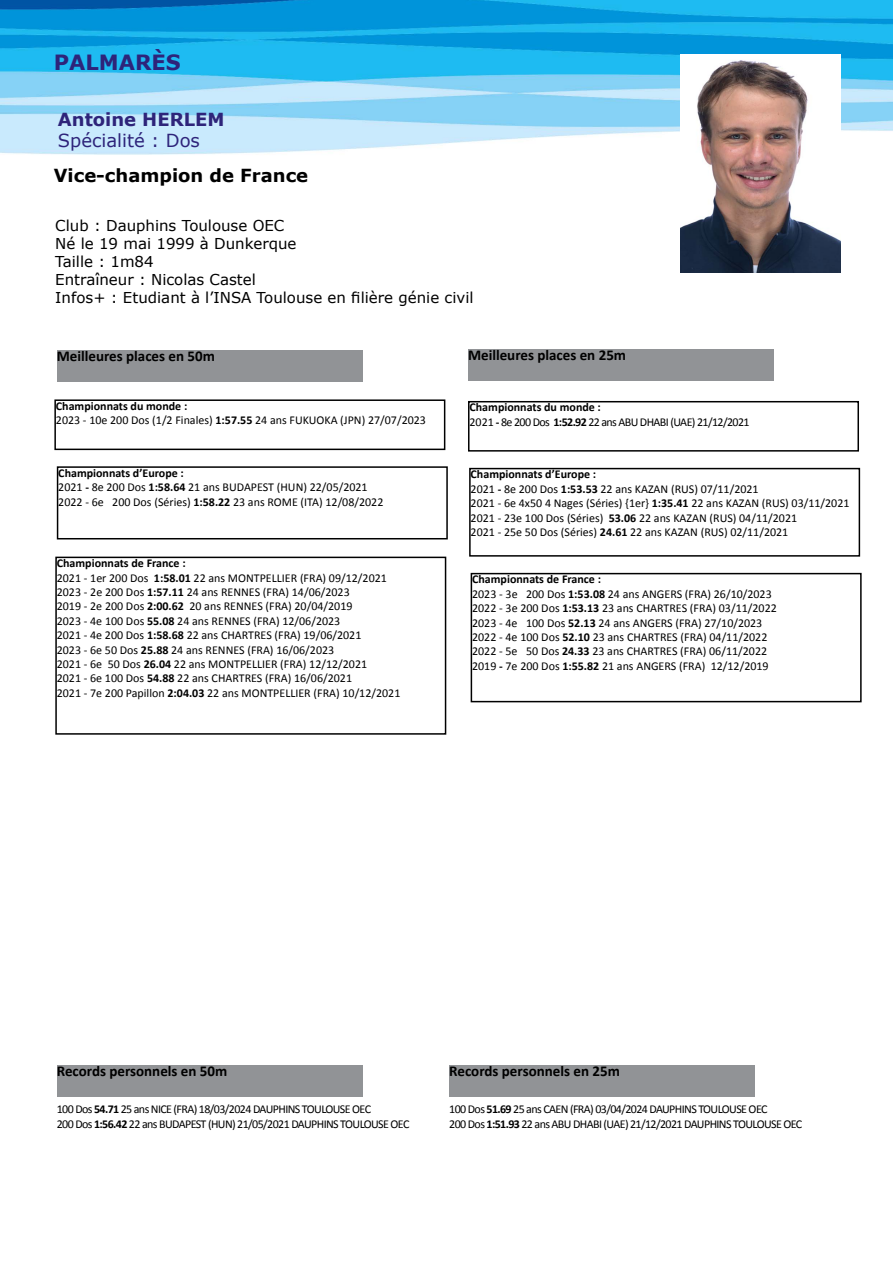
<style>
.page{position:relative;width:893px;height:1263px;background:#fff}
.page>*{position:absolute;margin:0;border:0;box-sizing:border-box;transform-origin:0 0}
.t1{font:700 21px "Verdana";color:#2e247a}
.t2{font:700 18px "Verdana";color:#000}
.t3{font:18px "Verdana";color:#2e247a}
.t4{font:700 18px "Verdana";color:#2e247a}
.t5{font:15px/18px "Verdana";color:#000}
.t6{font:700 15px "Calibri";color:#000}
.t7{font:12px/14.4px "Calibri";color:#000}
.t8{font:12px/14.4px "Calibri";letter-spacing:-.05em;color:#000}
.s1{font-weight:700}
</style>
<div class="page">
<img style="left:1px;top:0;width:892px;height:1097px">
<img style="left:681px;top:54px;width:159px;height:218px">
<div style="left:55px;top:557px;width:391px;height:178px;border:2px solid #000"></div>
<div style="left:57px;top:350px;width:306px;height:32px;background:#919396"></div>
<div style="left:468px;top:349px;width:306px;height:32px;background:#919396"></div>
<div style="left:57px;top:1065px;width:306px;height:31px;background:#919396"></div>
<div style="left:449px;top:1065px;width:306px;height:31px;background:#919396"></div>
<div style="left:57px;top:466px;width:391px;height:73px;border:2px solid #000"></div>
<div style="left:54px;top:399px;width:391px;height:51px;border:2px solid #000"></div>
<div style="left:468px;top:401px;width:391px;height:51px;border:2px solid #000"></div>
<div style="left:469px;top:468px;width:391px;height:89px;border:2px solid #000"></div>
<div style="left:471px;top:573px;width:391px;height:129px;border:2px solid #000"></div>
<h1 class="t1" style="left:54px;top:49px;width:128px">PALMARÈS</h1>
<h2 class="t4" style="left:58px;top:108px;width:168px">Antoine HERLEM</h2>
<h2 class="t3" style="left:58px;top:129px;width:144px">Spécialité : Dos</h2>
<h2 class="t2" style="left:54px;top:164px;width:256px">Vice-champion de France</h2>
<p class="t5" style="left:55px;top:217px;width:420px">Club : Dauphins Toulouse OEC<br>Né le 19 mai 1999 à Dunkerque<br>Taille : 1m84<br>Entraîneur : Nicolas Castel<br>Infos+ : Etudiant à l’INSA Toulouse en filière génie civil</p>
<p class="t6" style="left:57px;top:346px;width:160px">Meilleures places en 50m</p>
<p class="t6" style="left:468px;top:344px;width:160px">Meilleures places en 25m</p>
<p class="t7" style="left:56px;top:398px;width:372px"><span class="s1">Championnats du monde :<br></span>2023 - 10e 200 Dos (1/2 Finales) <span class="s1">1:57.55</span> 24 ans FUKUOKA (JPN) 27/07/2023</p>
<p class="t7" style="left:58px;top:465px;width:327px"><span class="s1">Championnats d’Europe :<br></span>2021 <span class="s1">-</span> 8e 200 Dos <span class="s1">1:58.64</span> 21 ans BUDAPEST (HUN) 22/05/2021<br>2022 - 6e 200 Dos (Séries) <span class="s1">1:58.22</span> 23 ans ROME (ITA) 12/08/2022</p>
<p class="t7" style="left:57px;top:555px;width:345px"><span class="s1">Championnats de France :<br></span>2021 - 1er 200 Dos <span class="s1">1:58.01</span> 22 ans MONTPELLIER (FRA) 09/12/2021<br>2023 - 2e 200 Dos <span class="s1">1:57.11</span> 24 ans RENNES (FRA) 14/06/2023<br>2019 - 2e 200 Dos <span class="s1">2:00.62</span> 20 ans RENNES (FRA) 20/04/2019<br>2023 - 4e 100 Dos <span class="s1">55.08</span> 24 ans RENNES (FRA) 12/06/2023<br>2021 - 4e 200 Dos <span class="s1">1:58.68</span> 22 ans CHARTRES (FRA) 19/06/2021<br>2023 - 6e 50 Dos <span class="s1">25.88</span> 24 ans RENNES (FRA) 16/06/2023<br>2021 - 6e 50 Dos <span class="s1">26.04</span> 22 ans MONTPELLIER (FRA) 12/12/2021<br>2021 - 6e 100 Dos <span class="s1">54.88</span> 22 ans CHARTRES (FRA) 16/06/2021<br>2021 - 7e 200 Papillon <span class="s1">2:04.03</span> 22 ans MONTPELLIER (FRA) 10/12/2021</p>
<p class="t8" style="left:469px;top:400px;width:282px"><span class="s1">Championnats du monde :<br></span>2021 <span class="s1">-</span> 8e 200 Dos <span class="s1">1:52.92</span> 22 ans ABU DHABI (UAE) 21/12/2021</p>
<p class="t7" style="left:471px;top:467px;width:380px"><span class="s1">Championnats d’Europe :<br></span>2021 <span class="s1">-</span> 8e 200 Dos <span class="s1">1:53.53</span> 22 ans KAZAN (RUS) 07/11/2021<br>2021 - 6e 4x50 4 Nages (Séries) {1er} <span class="s1">1:35.41</span> 22 ans KAZAN (RUS) 03/11/2021<br>2021 - 23e 100 Dos (Séries) <span class="s1">53.06</span> 22 ans KAZAN (RUS) 04/11/2021<br>2021 - 25e 50 Dos (Séries) <span class="s1">24.61</span> 22 ans KAZAN (RUS) 02/11/2021</p>
<p class="t7" style="left:472px;top:572px;width:306px"><span class="s1">Championnats de France :<br></span>2023 - 3e 200 Dos <span class="s1">1:53.08</span> 24 ans ANGERS (FRA) 26/10/2023<br>2022 - 3e 200 Dos <span class="s1">1:53.13</span> 23 ans CHARTRES (FRA) 03/11/2022<br>2023 - 4e 100 Dos <span class="s1">52.13</span> 24 ans ANGERS (FRA) 27/10/2023<br>2022 - 4e 100 Dos <span class="s1">52.10</span> 23 ans CHARTRES (FRA) 04/11/2022<br>2022 - 5e 50 Dos <span class="s1">24.33</span> 23 ans CHARTRES (FRA) 06/11/2022<br>2019 <span class="s1">-</span> 7e 200 Dos <span class="s1">1:55.82</span> 21 ans ANGERS (FRA) 12/12/2019</p>
<p class="t6" style="left:57px;top:1060px;width:172px">Records personnels en 50m</p>
<p class="t6" style="left:449px;top:1060px;width:172px">Records personnels en 25m</p>
<p class="t8" style="left:57px;top:1101px;width:354px">100 Dos <span class="s1">54.71</span> 25 ans NICE (FRA) 18/03/2024 DAUPHINS TOULOUSE OEC<br>200 Dos <span class="s1">1:56.42</span> 22 ans BUDAPEST (HUN) 21/05/2021 DAUPHINS TOULOUSE OEC</p>
<p class="t8" style="left:449px;top:1101px;width:354px">100 Dos <span class="s1">51.69</span> 25 ans CAEN (FRA) 03/04/2024 DAUPHINS TOULOUSE OEC<br>200 Dos <span class="s1">1:51.93</span> 22 ans ABU DHABI (UAE) 21/12/2021 DAUPHINS TOULOUSE OEC</p>
</div>
